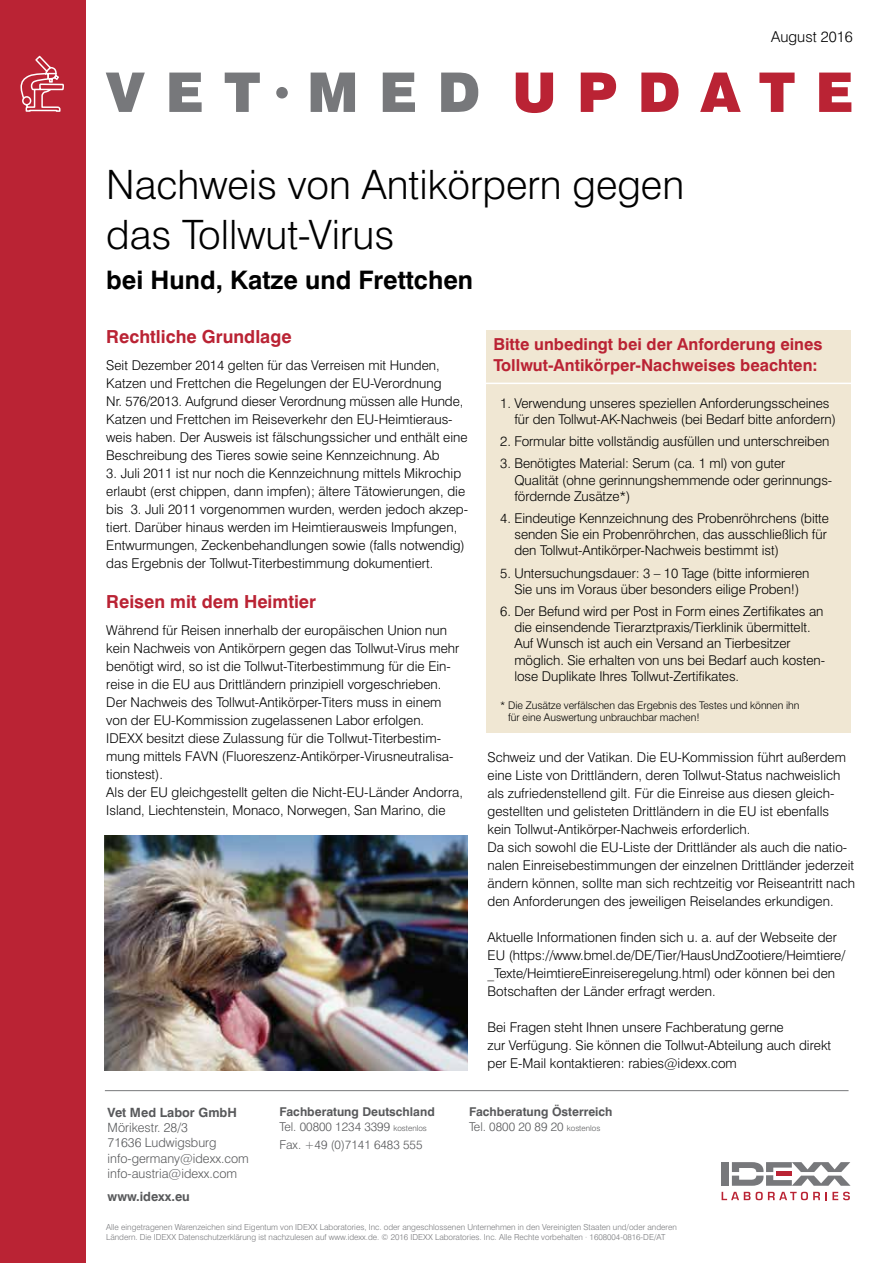
<style>
.page{position:relative;width:893px;height:1263px;background:#fff}
.page>*{position:absolute;margin:0;border:0;box-sizing:border-box;transform-origin:0 0}
.t1{font:900 54.75px "Swiss 721 BT";letter-spacing:.37em;color:#77787b}
.t2{font:300 40.5px/49.5px "Swiss 721 BT";color:#000}
.t3{font:700 25.5px "Swiss 721 BT";color:#000}
.t4{font:700 18px "Swiss 721 BT";color:#ba2334}
.t5{font:700 16.5px/21px "Swiss 721 BT";color:#ba2334}
.t6{font:300 15px "Swiss 721 BT";color:#000}
.t7{font:300 13.5px/18px "Swiss 721 BT";color:#000}
.t8{font:300 12.75px/15.3px "Swiss 721 BT";color:#58595b}
.t9{font:700 12.75px "Swiss 721 BT";color:#58595b}
.t10{font:700 12.15px/14.5px "Swiss 721 BT";color:#58595b}
.t11{font:300 12.15px "Swiss 721 BT";color:#58595b}
.t12{font:300 10.5px/12px "Swiss 721 BT";letter-spacing:-.005em;color:#000}
.t13{font:300 8.25px/9.9px "Swiss 721 BT";color:#77787b}
.s1{color:#ba2334}
.s2{font-weight:300}
.s3{font-weight:300;font-size:8.1px}
</style>
<div class="page">
<div style="left:0;top:0;width:85px;height:1263px;background:#ba2334"></div>
<svg style="left:21px;top:55px;width:43px;height:57px"></svg>
<img style="left:105px;top:836px;width:363px;height:234px">
<div style="left:486px;top:330px;width:364px;height:402px;background:#f0e7d3"></div>
<hr style="left:478px;top:383px;width:381px;height:1px;background:#fff">
<div style="left:721px;top:1162px;width:8px;height:24px;background:#77787b"></div>
<svg style="left:722px;top:1192px;width:128px;height:8px"></svg>
<svg style="left:732px;top:1162px;width:118px;height:24px"></svg>
<hr style="left:105px;top:1090px;width:743px;height:1px;background:#77787b">
<p class="t6" style="left:771px;top:27px;width:83px">August 2016</p>
<h1 class="t1" style="left:105px;top:59px;width:750px">VET·MED <span class="s1">UPDATE</span></h1>
<h2 class="t2" style="left:106px;top:160px;width:579px">Nachweis von Antikörpern gegen das Tollwut-Virus</h2>
<h3 class="t3" style="left:106px;top:265px;width:368px">bei Hund, Katze und Frettchen</h3>
<h3 class="t4" style="left:106px;top:326px;width:187px">Rechtliche Grundlage</h3>
<p class="t7" style="left:106px;top:356px;width:363px">Seit Dezember 2014 gelten für das Verreisen mit Hunden, Katzen und Frettchen die Regelungen der EU-Verordnung<br>Nr. 576/2013. Aufgrund dieser Verordnung müssen alle Hunde, Katzen und Frettchen im Reiseverkehr den EU-Heimtieraus&shy;weis haben. Der Ausweis ist fälschungssicher und enthält eine Beschreibung des Tieres sowie seine Kennzeichnung. Ab</p>
<p class="t7" style="left:106px;top:464px;width:363px">3. Juli 2011 ist nur noch die Kennzeichnung mittels Mikrochip erlaubt (erst chippen, dann impfen); ältere Tätowierungen, die bis 3. Juli 2011 vorgenommen wurden, werden jedoch akzep&shy;tiert. Darüber hinaus werden im Heimtierausweis Impfungen, Entwurmungen, Zeckenbehandlungen sowie (falls notwendig) das Ergebnis der Tollwut-Titerbestimmung dokumentiert.</p>
<h3 class="t4" style="left:106px;top:591px;width:211px">Reisen mit dem Heimtier</h3>
<p class="t7" style="left:106px;top:621px;width:358px">Während für Reisen innerhalb der europäischen Union nun kein Nachweis von Antikörpern gegen das Tollwut-Virus mehr benötigt wird, so ist die Tollwut-Titerbestimmung für die Ein&shy;reise in die EU aus Drittländern prinzipiell vorgeschrieben.<br>Der Nachweis des Tollwut-Antikörper-Titers muss in einem von der EU-Kommission zugelassenen Labor erfolgen.<br>IDEXX besitzt diese Zulassung für die Tollwut-Titerbestim&shy;mung mittels FAVN (Fluoreszenz-Antikörper-Virusneutralisa&shy;tionstest).<br>Als der EU gleichgestellt gelten die Nicht-EU-Länder Andorra, Island, Liechtenstein, Monaco, Norwegen, San Marino, die</p>
<p class="t5" style="left:493px;top:333px;width:331px">Bitte unbedingt bei der Anforderung eines<br>Tollwut-Antikörper-Nachweises beachten:</p>
<p class="t7" style="left:514px;top:395px;width:323px;line-height:16.2px;text-indent:-14px">1. Verwendung unseres speziellen Anforderungsscheines für den Tollwut-AK-Nachweis (bei Bedarf bitte anfordern)</p>
<p class="t7" style="left:500px;top:432px;width:331px">2. Formular bitte vollständig ausfüllen und unterschreiben</p>
<p class="t7" style="left:514px;top:455px;width:319px;line-height:16.2px;text-indent:-14px">3. Benötigtes Material: Serum (ca. 1 ml) von guter<br>Qualität (ohne gerinnungshemmende oder gerinnungs&shy;fördernde Zusätze*)</p>
<p class="t7" style="left:514px;top:510px;width:316px;line-height:16.2px;text-indent:-14px">4. Eindeutige Kennzeichnung des Probenröhrchens (bitte senden Sie ein Probenröhrchen, das ausschließlich für den Tollwut-Antikörper-Nachweis bestimmt ist)</p>
<p class="t7" style="left:500px;top:564px;width:311px;line-height:16.2px;text-align:center">5. Untersuchungsdauer: 3 – 10 Tage (bitte informieren<br>Sie uns im Voraus über besonders eilige Proben!)</p>
<p class="t7" style="left:514px;top:603px;width:312px;line-height:16.2px;text-indent:-14px">6. Der Befund wird per Post in Form eines Zertifikates an die einsendende Tierarztpraxis/Tierklinik übermittelt.<br>Auf Wunsch ist auch ein Versand an Tierbesitzer möglich. Sie erhalten von uns bei Bedarf auch kosten&shy;lose Duplikate Ihres Tollwut-Zertifikates.</p>
<p class="t12" style="left:508px;top:699px;width:293px;text-indent:-8px">* Die Zusätze verfälschen das Ergebnis des Testes und können ihn für eine Auswertung unbrauchbar machen!</p>
<p class="t7" style="left:487px;top:748px;width:369px">Schweiz und der Vatikan. Die EU-Kommission führt außerdem eine Liste von Drittländern, deren Tollwut-Status nachweislich als zufriedenstellend gilt. Für die Einreise aus diesen gleich&shy;gestellten und gelisteten Drittländern in die EU ist ebenfalls kein Tollwut-Antikörper-Nachweis erforderlich.<br>Da sich sowohl die EU-Liste der Drittländer als auch die natio&shy;nalen Einreisebestimmungen der einzelnen Drittländer jederzeit ändern können, sollte man sich rechtzeitig vor Reiseantritt nach den Anforderungen des jeweiligen Reiselandes erkundigen.</p>
<p class="t7" style="left:487px;top:928px;width:359px">Aktuelle Informationen finden sich u. a. auf der Webseite der EU (https://www.bmel.de/DE/Tier/HausUndZootiere/Heimtiere/ _Texte/HeimtiereEinreiseregelung.html) oder können bei den Botschaften der Länder erfragt werden.</p>
<p class="t7" style="left:487px;top:1018px;width:345px">Bei Fragen steht Ihnen unsere Fachberatung gerne<br>zur Verfügung. Sie können die Tollwut-Abteilung auch direkt per E-Mail kontaktieren: rabies@idexx.com</p>
<p class="t9" style="left:108px;top:1104px;width:131px">Vet Med Labor GmbH</p>
<p class="t8" style="left:108px;top:1120px;width:143px">Mörikestr. 28/3<br>71636 Ludwigsburg info-germany@idexx.com info-austria@idexx.com</p>
<p class="t9" style="left:108px;top:1189px;width:84px">www.idexx.eu</p>
<p class="t10" style="left:279px;top:1104px;width:157px">Fachberatung Deutschland<br><span class="s2">Tel. 00800 1234 3399</span> <span class="s3">kostenlos</span></p>
<p class="t11" style="left:279px;top:1138px;width:145px">Fax. +49 (0)7141 6483 555</p>
<p class="t10" style="left:469px;top:1104px;width:145px">Fachberatung Österreich<br><span class="s2">Tel. 0800 20 89 20</span> <span class="s3">kostenlos</span></p>
<p class="t13" style="left:106px;top:1222px;width:572px">Alle eingetragenen Warenzeichen sind Eigentum von IDEXX Laboratories, Inc. oder angeschlossenen Unternehmen in den Vereinigten Staaten und/oder anderen<br>Ländern. Die IDEXX Datenschutzerklärung ist nachzulesen auf www.idexx.de. © 2016 IDEXX Laboratories. Inc. Alle Rechte vorbehalten · 1608004-0816-DE/AT</p>
</div>
